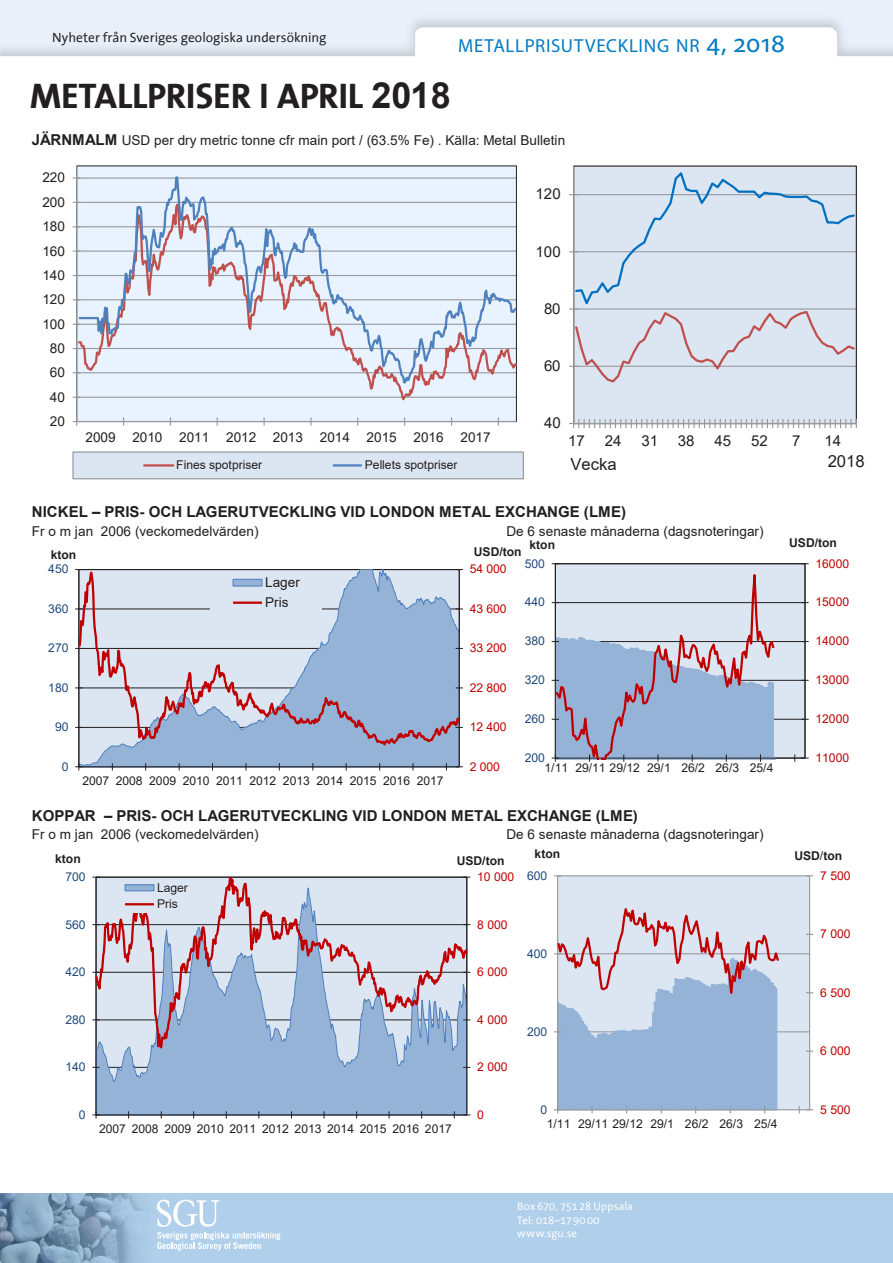
<style>
.page{position:relative;width:893px;height:1263px;background:#fff}
.page>*{position:absolute;margin:0;border:0;box-sizing:border-box;transform-origin:0 0}
.brödtext_första{font:700 36px "The Sans Office";letter-spacing:-.01em;color:#231f20}
.t1{font:18.9px "Myriad Pro";letter-spacing:.035em;color:#007ac2}
.t2{font:16.65px "Arial";color:#231f20}
.t3{font:700 15px "Arial";color:#231f20}
.t4{font:15px "Arial";color:#231f20}
.t5{font:13.65px/20px "Arial";letter-spacing:.005em;color:#231f20}
.t6{font:13.5px "The Sans Office";color:#231f20}
.t7{font:12.15px/16.5px "Arial";letter-spacing:-.005em;color:#231f20}
.t8{font:12.15px "Arial";letter-spacing:-.005em;color:#c00000}
.t9{font:12.15px "Arial";letter-spacing:-.005em;color:#1f497d}
.t10{font:700 12.15px "Arial";letter-spacing:-.005em;color:#231f20}
.t11{font:11.1px/13.2px "The Sans Office";letter-spacing:.005em;color:#fff}
.s1{font-size:27px}
.s2{font-family:"Arial"}
.s3{font-weight:700;font-size:15px}
.s4{font-weight:400}
</style>
<div class="page">
<svg style="left:0;top:1193px;width:893px;height:70px;background:#a8c7e2"></svg>
<svg style="left:157px;top:1199px;width:124px;height:52px;background:#bed7ed"></svg>
<div style="left:97px;top:1092px;width:370px;height:23px;background:#95b3d7"></div>
<hr style="left:467px;top:877px;width:1px;height:238px;background:#231f20">
<hr style="left:96px;top:877px;width:1px;height:238px;background:#231f20">
<hr style="left:96px;top:1115px;width:371px;height:1px;background:#231f20">
<svg style="left:92px;top:1111px;width:8px;height:7px"></svg>
<svg style="left:96px;top:877px;width:372px;height:215px;background:#b8c0d6"></svg>
<div style="left:101px;top:879px;width:110px;height:33px;background:#dce6f2"></div>
<div style="left:125px;top:885px;width:29px;height:6px;background:#95b3d7"></div>
<div style="left:125px;top:884px;width:29px;height:7px;border:1px solid #4f81bd"></div>
<hr style="left:125px;top:903px;width:29px;height:2px;background:#c00000">
<div style="left:558px;top:876px;width:252px;height:234px;background:#dce6f2"></div>
<hr style="left:558px;top:1031px;width:252px;height:1px;background:#989a9d">
<hr style="left:558px;top:953px;width:252px;height:1px;background:#989a9d">
<hr style="left:558px;top:875px;width:252px;height:1px;background:#989a9d">
<hr style="left:809px;top:876px;width:1px;height:234px;background:#989a9d">
<hr style="left:557px;top:876px;width:1px;height:234px;background:#989a9d">
<hr style="left:558px;top:1109px;width:252px;height:1px;background:#989a9d">
<svg style="left:554px;top:893px;width:226px;height:220px"></svg>
<hr style="left:76px;top:166px;width:1px;height:255px;background:#989a9d">
<hr style="left:77px;top:421px;width:439px;height:1px;background:#989a9d">
<svg style="left:73px;top:417px;width:8px;height:9px"></svg>
<svg style="left:310px;top:417px;width:2px;height:9px"></svg>
<svg style="left:77px;top:387px;width:440px;height:18px;background:#e1ebf6"></svg>
<svg style="left:77px;top:175px;width:440px;height:212px;background:#dbe3f0"></svg>
<div style="left:73px;top:452px;width:450px;height:27px;background:#dce6f2"></div>
<div style="left:72px;top:451px;width:452px;height:28px;border:1px solid #939598"></div>
<hr style="left:144px;top:464px;width:29px;height:2px;background:#c0504d">
<hr style="left:333px;top:464px;width:29px;height:2px;background:#4f81bd">
<hr style="left:459px;top:570px;width:1px;height:197px;background:#231f20">
<hr style="left:79px;top:766px;width:380px;height:1px;background:#231f20">
<svg style="left:75px;top:763px;width:7px;height:7px"></svg>
<svg style="left:79px;top:569px;width:381px;height:194px;background:#b4c0d7"></svg>
<div style="left:210px;top:573px;width:112px;height:40px;background:#dce6f2"></div>
<div style="left:233px;top:579px;width:29px;height:7px;background:#95b3d7"></div>
<div style="left:233px;top:579px;width:29px;height:7px;border:1px solid #4f81bd"></div>
<hr style="left:233px;top:601px;width:29px;height:3px;background:#c00000">
<div style="left:555px;top:564px;width:250px;height:194px;background:#dce6f2"></div>
<hr style="left:555px;top:719px;width:250px;height:1px;background:#231f20">
<hr style="left:555px;top:680px;width:250px;height:1px;background:#231f20">
<hr style="left:555px;top:641px;width:250px;height:1px;background:#231f20">
<hr style="left:555px;top:602px;width:250px;height:1px;background:#231f20">
<hr style="left:805px;top:564px;width:1px;height:194px;background:#231f20">
<hr style="left:555px;top:758px;width:250px;height:1px;background:#231f20">
<svg style="left:552px;top:563px;width:225px;height:199px"></svg>
<div style="left:574px;top:166px;width:282px;height:257px;background:#dce6f2"></div>
<hr style="left:573px;top:166px;width:1px;height:257px;background:#989a9d">
<svg style="left:569px;top:419px;width:288px;height:9px"></svg>
<svg style="left:569px;top:169px;width:288px;height:215px"></svg>
<p class="t6" style="left:52px;top:31px;width:276px">Nyheter från Sveriges geologiska undersökning</p>
<h2 class="t1" style="left:458px;top:34px;width:328px">METALLPRISUTVECKLING NR <span class="s1">4, 2018</span></h2>
<p class="brödtext_första" style="left:30px;top:77px;width:422px">METALLPRISER I APRIL <span class="s2">2018</span></p>
<p class="t5" style="left:32px;top:130px;width:535px"><span class="s3">JÄRNMALM</span> USD per dry metric tonne cfr main port / (63.5% Fe) . Källa: Metal Bulletin</p>
<p class="t5" style="left:42px;top:168px;width:24px">220</p>
<p class="t5" style="left:42px;top:192px;width:24px">200</p>
<p class="t5" style="left:42px;top:216px;width:24px">180</p>
<p class="t5" style="left:42px;top:241px;width:24px">160</p>
<p class="t5" style="left:42px;top:265px;width:24px">140</p>
<p class="t5" style="left:42px;top:289px;width:24px">120</p>
<p class="t5" style="left:42px;top:314px;width:24px">100</p>
<p class="t5" style="left:50px;top:338px;width:17px">80</p>
<p class="t5" style="left:50px;top:362px;width:17px">60</p>
<p class="t5" style="left:50px;top:387px;width:17px">40</p>
<p class="t5" style="left:50px;top:411px;width:17px">20</p>
<p class="t5" style="left:85px;top:427px;width:407px">2009 2010 2011 2012 2013 2014 2015 2016 2017</p>
<p class="t7" style="left:176px;top:457px;width:87px">Fines spotpriser</p>
<p class="t7" style="left:365px;top:457px;width:94px">Pellets spotpriser</p>
<p class="t4" style="left:536px;top:184px;width:27px">120</p>
<p class="t4" style="left:536px;top:241px;width:27px">100</p>
<p class="t4" style="left:544px;top:298px;width:18px">80</p>
<p class="t4" style="left:544px;top:355px;width:18px">60</p>
<p class="t4" style="left:544px;top:413px;width:18px">40</p>
<p class="t4" style="left:568px;top:431px;width:18px">17</p>
<p class="t4" style="left:605px;top:431px;width:18px">24</p>
<p class="t4" style="left:641px;top:431px;width:18px">31</p>
<p class="t4" style="left:678px;top:431px;width:18px">38</p>
<p class="t4" style="left:715px;top:431px;width:18px">45</p>
<p class="t4" style="left:751px;top:431px;width:18px">52</p>
<p class="t4" style="left:792px;top:431px;width:10px">7</p>
<p class="t4" style="left:825px;top:431px;width:18px">14</p>
<p class="t2" style="left:570px;top:453px;width:48px">Vecka</p>
<p class="t2" style="left:828px;top:449px;width:38px">2018</p>
<p class="t3" style="left:32px;top:501px;width:596px">NICKEL ‒ PRIS- OCH LAGERUTVECKLING VID LONDON METAL EXCHANGE (LME)</p>
<p class="t5" style="left:32px;top:521px;width:228px">Fr o m jan 2006 (veckomedelvärden)</p>
<p class="t5" style="left:506px;top:521px;width:259px">De 6 senaste månaderna (dagsnoteringar)</p>
<p class="t10" style="left:530px;top:536px;width:27px">kton</p>
<p class="t10" style="left:789px;top:534px;width:49px">USD/ton</p>
<p class="t10" style="left:51px;top:546px;width:27px">kton</p>
<p class="t10" style="left:474px;top:543px;width:49px">USD/ton</p>
<p class="t9" style="left:525px;top:555px;width:22px">500</p>
<p class="t8" style="left:816px;top:555px;width:35px">16000</p>
<p class="t9" style="left:48px;top:561px;width:22px">450</p>
<p class="t8" style="left:470px;top:561px;width:38px">54 000</p>
<p class="t9" style="left:48px;top:600px;width:22px">360</p>
<p class="t5" style="left:265px;top:572px;width:36px">Lager<br>Pris</p>
<p class="t8" style="left:470px;top:600px;width:38px">43 600</p>
<p class="t9" style="left:525px;top:594px;width:22px">440</p>
<p class="t9" style="left:48px;top:640px;width:22px">270</p>
<p class="t8" style="left:470px;top:640px;width:38px">33 200</p>
<p class="t9" style="left:525px;top:633px;width:22px">380</p>
<p class="t9" style="left:48px;top:679px;width:22px">180</p>
<p class="t8" style="left:470px;top:679px;width:38px">22 800</p>
<p class="t9" style="left:525px;top:671px;width:22px">320</p>
<p class="t9" style="left:55px;top:719px;width:15px">90</p>
<p class="t8" style="left:470px;top:719px;width:38px">12 400</p>
<p class="t9" style="left:525px;top:710px;width:22px">260</p>
<p class="t9" style="left:62px;top:758px;width:8px">0</p>
<p class="t8" style="left:470px;top:758px;width:32px">2 000</p>
<p class="t9" style="left:525px;top:749px;width:22px">200</p>
<p class="t7" style="left:545px;top:760px;width:230px">1/11 29/11 29/12 29/1 26/2 26/3 25/4</p>
<p class="t7" style="left:82px;top:772px;width:363px">2007 2008 2009 2010 2011 2012 2013 2014 2015 2016 2017</p>
<p class="t3" style="left:32px;top:805px;width:607px">KOPPAR ‒ PRIS- OCH LAGERUTVECKLING VID LONDON METAL EXCHANGE (LME)</p>
<p class="t5" style="left:32px;top:824px;width:228px">Fr o m jan 2006 (veckomedelvärden)</p>
<p class="t5" style="left:506px;top:824px;width:259px">De 6 senaste månaderna (dagsnoteringar)</p>
<p class="t8" style="left:816px;top:594px;width:35px">15000</p>
<p class="t8" style="left:816px;top:633px;width:35px">14000</p>
<p class="t8" style="left:816px;top:671px;width:35px">13000</p>
<p class="t8" style="left:816px;top:710px;width:35px">12000</p>
<p class="t8" style="left:816px;top:749px;width:35px">11000</p>
<p class="t10" style="left:55px;top:850px;width:27px">kton</p>
<p class="t10" style="left:457px;top:852px;width:49px">USD/ton</p>
<p class="t9" style="left:66px;top:868px;width:22px">700</p>
<p class="t7" style="left:157px;top:879px;width:32px">Lager<br>Pris</p>
<p class="t8" style="left:477px;top:868px;width:38px">10 000</p>
<p class="t9" style="left:66px;top:916px;width:22px">560</p>
<p class="t8" style="left:477px;top:916px;width:32px">8 000</p>
<p class="t9" style="left:66px;top:963px;width:22px">420</p>
<p class="t8" style="left:477px;top:963px;width:32px">6 000</p>
<p class="t9" style="left:66px;top:1011px;width:22px">280</p>
<p class="t8" style="left:477px;top:1011px;width:32px">4 000</p>
<p class="t9" style="left:66px;top:1059px;width:22px">140</p>
<p class="t8" style="left:477px;top:1059px;width:32px">2 000</p>
<p class="t9" style="left:79px;top:1106px;width:8px">0</p>
<p class="t8" style="left:477px;top:1106px;width:8px">0</p>
<p class="t7" style="left:99px;top:1121px;width:354px">2007 2008 2009 2010 2011 2012 2013 2014 2015 2016 2017</p>
<p class="t10" style="left:535px;top:845px;width:27px">kton</p>
<p class="t10" style="left:794px;top:847px;width:49px">USD<span class="s4">/</span>ton</p>
<p class="t9" style="left:527px;top:867px;width:22px">600</p>
<p class="t9" style="left:527px;top:945px;width:22px">400</p>
<p class="t9" style="left:527px;top:1023px;width:22px">200</p>
<p class="t9" style="left:541px;top:1101px;width:8px">0</p>
<p class="t7" style="left:547px;top:1115px;width:232px">1/11 29/11 29/12 29/1 26/2 26/3 25/4</p>
<p class="t8" style="left:820px;top:867px;width:32px">7 500</p>
<p class="t8" style="left:820px;top:925px;width:32px">7 000</p>
<p class="t8" style="left:820px;top:984px;width:32px">6 500</p>
<p class="t8" style="left:820px;top:1042px;width:32px">6 000</p>
<p class="t8" style="left:820px;top:1101px;width:32px">5 500</p>
<p class="t11" style="left:517px;top:1200px;width:117px">Box 670, 75128 Uppsala<br>Tel: 018–179000 www.sgu.se</p>
</div>
